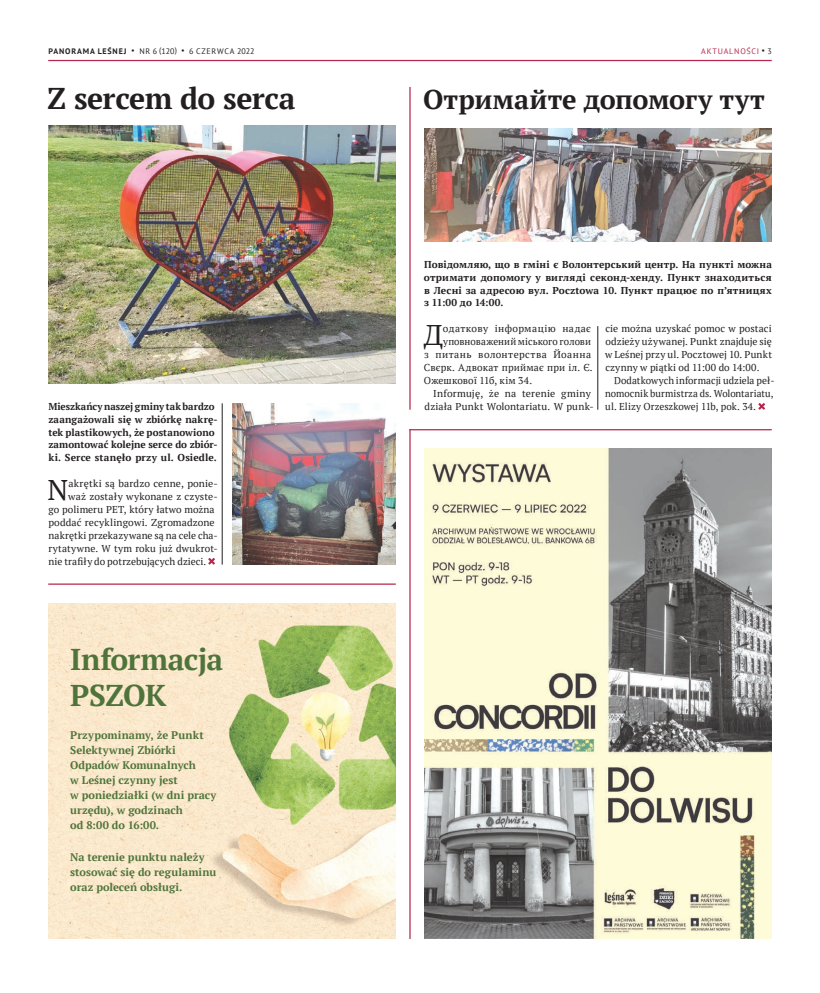
<style>
.page{position:relative;width:820px;height:993px;background:#fff}
.page>*{position:absolute;margin:0;border:0;box-sizing:border-box;transform-origin:0 0}
.t1{font:700 30px/36px "PT Serif";letter-spacing:-.025em;color:#4f743b}
.t2{font:700 30px "PT Serif";letter-spacing:-.015em;color:#231f20}
.główny_inicjał_wypus{font:28.4px "PT Serif";color:#231f20}
.t3{font:700 27px "PT Serif";letter-spacing:-.005em;color:#231f20}
.t4{font:700 11px/15px "PT Serif";letter-spacing:.005em;color:#4f743b}
.lead_10_pkt{font:700 10px/12.9px "PT Serif";letter-spacing:.005em;color:#231f20}
.główny_akapitowy{font:10px/12.9px "PT Serif";letter-spacing:.01em;color:#231f20;text-align:justify}
.główny_inicjał_wypus-2{font:10px "PT Serif";letter-spacing:.015em;color:#231f20}
.główny_inicjał_wypus-3{font:10px "PT Serif";letter-spacing:-.005em;color:#231f20}
.główny_inicjał_wypus-4{font:10px "PT Serif";letter-spacing:.045em;color:#231f20}
.główny_inicjał_wypus-5{font:10px "PT Serif";letter-spacing:.04em;color:#231f20}
.t5{font:8px "PT Sans";letter-spacing:.085em;color:#231f20}
.dział___numeracja_st{font:8px "PT Sans";letter-spacing:.1em;color:#b6274b}
.s1{font-weight:700}
.s2{color:#231f20}
</style>
<div class="page">
<hr style="left:48px;top:60px;width:723px;height:1px;background:#b6274b">
<svg style="left:208px;top:558px;width:7px;height:6px"></svg>
<svg style="left:758px;top:403px;width:6px;height:6px"></svg>
<hr style="left:409px;top:429px;width:362px;height:1px;background:#b6274b">
<hr style="left:48px;top:583px;width:347px;height:1px;background:#b6274b">
<hr style="left:409px;top:429px;width:1px;height:509px;background:#b6274b">
<hr style="left:409px;top:87px;width:1px;height:322px;background:#b6274b">
<hr style="left:597px;top:326px;width:1px;height:83px;background:#231f20">
<hr style="left:222px;top:403px;width:1px;height:161px;background:#231f20">
<img style="left:424px;top:128px;width:347px;height:114px">
<img style="left:48px;top:126px;width:347px;height:258px">
<img style="left:232px;top:403px;width:163px;height:161px">
<img style="left:424px;top:448px;width:347px;height:490px">
<img style="left:48px;top:603px;width:347px;height:335px">
<p class="t5" style="left:49px;top:46px;width:207px"><span class="s1">PANORAMA LEŚNEJ</span> • NR 6 (120) • 6 CZERWCA 2022</p>
<p class="dział___numeracja_st" style="left:701px;top:46px;width:72px">AKTUALNOŚCI <span class="s2">• 3</span></p>
<p class="t2" style="left:47px;top:78px;width:250px">Z sercem do serca</p>
<p class="t3" style="left:423px;top:81px;width:343px">Отримайте допомогу тут</p>
<p class="lead_10_pkt" style="left:48px;top:399px;width:171px">Mieszkańcy naszej gminy tak bardzo zaangażowali się w zbiórkę nakrę&shy;tek plastikowych, że postanowiono zamontować kolejne serce do zbiór&shy;ki. Serce stanęło przy ul. Osiedle.</p>
<p class="główny_inicjał_wypus" style="left:47px;top:471px;width:22px">N</p>
<p class="główny_inicjał_wypus-2" style="left:68px;top:477px;width:151px">akrętki są bardzo cenne, ponie-</p>
<p class="główny_inicjał_wypus-2" style="left:68px;top:490px;width:151px">waż zostały wykonane z czyste-</p>
<p class="główny_inicjał_wypus-2" style="left:48px;top:502px;width:168px">go polimeru PET, który łatwo można</p>
<p class="główny_inicjał_wypus-2" style="left:48px;top:515px;width:168px">poddać recyklingowi. Zgromadzone</p>
<p class="główny_inicjał_wypus-2" style="left:48px;top:528px;width:171px">nakrętki przekazywane są na cele cha-</p>
<p class="główny_inicjał_wypus-2" style="left:48px;top:541px;width:171px">rytatywne. W tym roku już dwukrot-</p>
<p class="główny_inicjał_wypus-2" style="left:48px;top:554px;width:159px">nie trafiły do potrzebujących dzieci.</p>
<p class="t1" style="left:70px;top:640px;width:154px">Informacja<br>PSZOK</p>
<p class="t4" style="left:70px;top:727px;width:147px">Przypominamy, że Punkt<br>Selektywnej Zbiórki<br>Odpadów Komunalnych<br>w Leśnej czynny jest<br>w poniedziałki (w dni pracy urzędu), w godzinach<br>od 8:00 do 16:00.</p>
<p class="t4" style="left:70px;top:849px;width:147px">Na terenie punktu należy stosować się do regulaminu oraz poleceń obsługi.</p>
<p class="lead_10_pkt" style="left:423px;top:257px;width:349px;text-align:justify">Повідомляю, що в гміні є Волонтерський центр. На пункті можна отримати допомогу у вигляді секонд-хенду. Пункт знаходиться в Лесні за адресою вул. Pocztowa 10. Пункт працює по п’ятницях з 11:00 до 14:00.</p>
<p class="główny_inicjał_wypus" style="left:424px;top:316px;width:21px">Д</p>
<p class="główny_inicjał_wypus-5" style="left:442px;top:322px;width:150px">одаткову інформацію надає</p>
<p class="główny_akapitowy" style="left:605px;top:322px;width:168px">cie można uzyskać pomoc w postaci odzieży używanej. Punkt znajduje się w Leśnej przy ul. Pocztowej 10. Punkt czynny w piątki od 11:00 do 14:00.</p>
<p class="główny_akapitowy" style="left:605px;top:373px;width:171px;text-indent:9px">Dodatkowych informacji udziela peł&shy;nomocnik burmistrza ds. Wolontariatu, ul. Elizy Orzeszkowej 11b, pok. 34.</p>
<p class="główny_inicjał_wypus-3" style="left:443px;top:335px;width:149px">уповноважений міського голови</p>
<p class="główny_inicjał_wypus-4" style="left:424px;top:348px;width:168px">з питань волонтерства Йоанна</p>
<p class="główny_inicjał_wypus-2" style="left:423px;top:361px;width:170px">Свєрк. Адвокат приймає при іл. Є.</p>
<p class="główny_inicjał_wypus-2" style="left:423px;top:373px;width:110px">Ожешкової 11б, кім 34.</p>
<p class="główny_akapitowy" style="left:424px;top:386px;width:171px;text-align:center">Informuję, że na terenie gminy działa Punkt Wolontariatu. W punk-</p>
</div>
